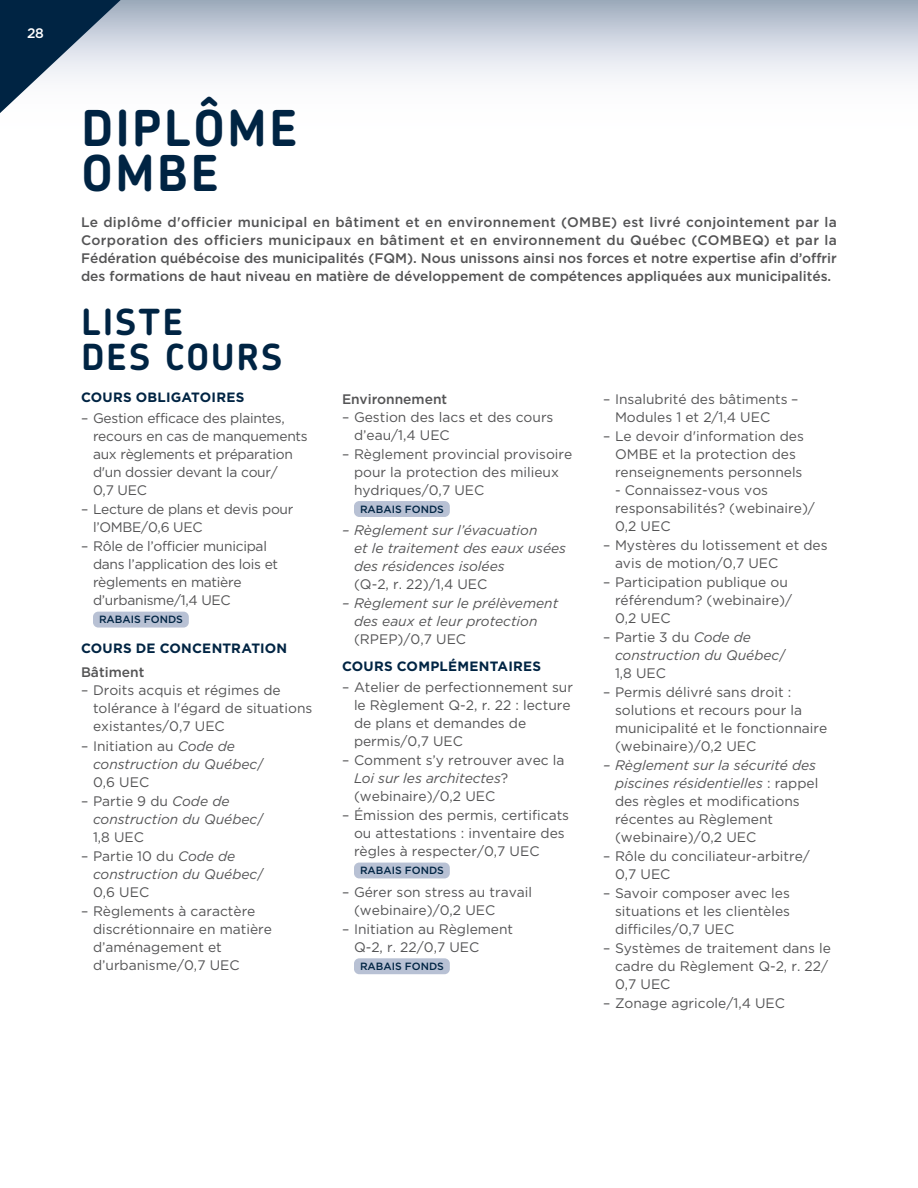
<style>
.page{position:relative;width:918px;height:1188px;background:#fff}
.page>*{position:absolute;margin:0;border:0;box-sizing:border-box;transform-origin:0 0}
.Titres_N2{font:700 49.5px/45px "Chevin";letter-spacing:.04em;color:#002443}
.Titres_N3{font:700 36px/34.5px "Chevin";letter-spacing:.055em;color:#002443}
.t1{font:13.8px/18px "Gotham";color:#545455}
.Texte___Introduction{font:500 13.8px/18px "Gotham";color:#545455;text-align:justify}
.t2{font:italic 13.8px/18px "Gotham";color:#545455}
.t3{font:13.8px/18px "Gotham";letter-spacing:-.02em;color:#545455}
.Titres_N5{font:500 13.8px "Gotham";color:#545455}
.t4{font:500 13.8px "Gotham";color:#fff}
.Titres_N4{font:700 13.5px "Gotham";letter-spacing:.02em;color:#002443}
.Cours___Tags{font:500 10.5px "Gotham";color:#002443}
.s1{font-style:normal}
.s2{font-style:italic}
</style>
<div class="page">
<svg style="left:140px;top:0;width:778px;height:79px;background:#ced4df"></svg>
<div style="left:93px;top:612px;width:96px;height:16px;background:#b8c1d4;border-radius:5px"></div>
<div style="left:354px;top:501px;width:96px;height:16px;background:#b8c1d4;border-radius:5px"></div>
<div style="left:354px;top:863px;width:96px;height:15px;background:#b8c1d4;border-radius:5px"></div>
<div style="left:354px;top:958px;width:96px;height:16px;background:#b8c1d4;border-radius:5px"></div>
<svg style="left:0;top:0;width:140px;height:113px"></svg>
<p class="t4" style="left:27px;top:25px;width:18px">28</p>
<p class="Titres_N2" style="left:81px;top:104px;width:218px">DIPLÔME<br>OMBE</p>
<p class="Texte___Introduction" style="left:81px;top:212px;width:757px">Le diplôme d'officier municipal en bâtiment et en environnement (OMBE) est livré conjointement par la Corporation des officiers municipaux en bâtiment et en environnement du Québec (COMBEQ) et par la Fédération québécoise des municipalités (FQM). Nous unissons ainsi nos forces et notre expertise afin d’offrir des formations de haut niveau en matière de développement de compétences appliquées aux municipalités.</p>
<p class="Titres_N3" style="left:81px;top:304px;width:203px">LISTE<br>DES COURS</p>
<p class="Titres_N4" style="left:81px;top:390px;width:165px">COURS OBLIGATOIRES</p>
<p class="t3" style="left:93px;top:409px;width:216px;text-indent:-12px">– Gestion efficace des plaintes, recours en cas de manquements aux règlements et préparation d'un dossier devant la cour/<br>0,7 UEC</p>
<p class="t3" style="left:93px;top:500px;width:202px;text-indent:-12px">– Lecture de plans et devis pour l’OMBE/0,6 UEC</p>
<p class="t3" style="left:93px;top:537px;width:187px;text-indent:-12px">– Rôle de l’officier municipal dans l’application des lois et règlements en matière d’urbanisme/1,4 UEC</p>
<p class="Cours___Tags" style="left:99px;top:614px;width:85px">RABAIS FONDS</p>
<p class="Titres_N4" style="left:81px;top:641px;width:208px">COURS DE CONCENTRATION</p>
<p class="Titres_N5" style="left:81px;top:665px;width:65px">Bâtiment</p>
<p class="t1" style="left:93px;top:681px;width:221px;text-indent:-12px">– Droits acquis et régimes de tolérance à l'égard de situations existantes/0,7 UEC</p>
<p class="t2" style="left:93px;top:736px;width:173px;text-indent:-12px"><span class="s1">– Initiation au</span> Code de construction du Québec<span class="s1">/<br>0,6 UEC</span></p>
<p class="t2" style="left:93px;top:791px;width:173px;text-indent:-12px"><span class="s1">– Partie 9 du</span> Code de construction du Québec<span class="s1">/<br>1,8 UEC</span></p>
<p class="t2" style="left:93px;top:847px;width:173px;text-indent:-12px"><span class="s1">– Partie 10 du</span> Code de construction du Québec<span class="s1">/<br>0,6 UEC</span></p>
<p class="t1" style="left:93px;top:902px;width:180px;text-indent:-12px">– Règlements à caractère discrétionnaire en matière d’aménagement et d’urbanisme/0,7 UEC</p>
<p class="t1" style="left:615px;top:389px;width:185px;text-indent:-12px">– Insalubrité des bâtiments –<br>Modules 1 et 2/1,4 UEC</p>
<p class="t1" style="left:615px;top:427px;width:190px;text-indent:-12px">– Le devoir d'information des<br>OMBE et la protection des renseignements personnels</p>
<p class="t1" style="left:615px;top:481px;width:202px">- Connaissez-vous vos responsabilités? (webinaire)/<br>0,2 UEC</p>
<p class="t1" style="left:615px;top:536px;width:214px;text-indent:-12px">– Mystères du lotissement et des avis de motion/0,7 UEC</p>
<p class="t1" style="left:615px;top:573px;width:179px;text-indent:-12px">– Participation publique ou référendum? (webinaire)/<br>0,2 UEC</p>
<p class="t2" style="left:615px;top:628px;width:173px;text-indent:-12px"><span class="s1">– Partie 3 du</span> Code de construction du Québec<span class="s1">/<br>1,8 UEC</span></p>
<p class="t1" style="left:615px;top:683px;width:214px;text-indent:-12px">– Permis délivré sans droit : solutions et recours pour la municipalité et le fonctionnaire (webinaire)/0,2 UEC</p>
<p class="t1" style="left:615px;top:756px;width:205px;text-indent:-12px"><span class="s2">– Règlement sur la sécurité des piscines résidentielles</span> : rappel des règles et modifications récentes au Règlement (webinaire)/0,2 UEC</p>
<p class="t1" style="left:615px;top:847px;width:196px;text-indent:-12px">– Rôle du conciliateur-arbitre/<br>0,7 UEC</p>
<p class="t1" style="left:615px;top:884px;width:177px;text-align:justify;text-indent:-12px">– Savoir composer avec les situations et les clientèles difficiles/0,7 UEC</p>
<p class="t1" style="left:615px;top:939px;width:217px;text-indent:-12px">– Systèmes de traitement dans le cadre du Règlement Q-2, r. 22/<br>0,7 UEC</p>
<p class="t1" style="left:603px;top:994px;width:184px">– Zonage agricole/1,4 UEC</p>
<p class="Titres_N5" style="left:342px;top:391px;width:107px">Environnement</p>
<p class="t1" style="left:354px;top:407px;width:201px;text-indent:-12px">– Gestion des lacs et des cours d’eau/1,4 UEC</p>
<p class="t1" style="left:354px;top:445px;width:220px;text-indent:-12px">– Règlement provincial provisoire pour la protection des milieux hydriques/0,7 UEC</p>
<p class="Cours___Tags" style="left:360px;top:503px;width:85px">RABAIS FONDS</p>
<p class="t2" style="left:354px;top:521px;width:214px;text-indent:-12px">– Règlement sur l’évacuation<br>et le traitement des eaux usées des résidences isolées<br><span class="s1">(Q-2, r. 22)/1,4 UEC</span></p>
<p class="t2" style="left:354px;top:594px;width:206px;text-indent:-12px">– Règlement sur le prélèvement des eaux et leur protection <span class="s1">(RPEP)/0,7 UEC</span></p>
<p class="Titres_N4" style="left:342px;top:658px;width:201px">COURS COMPLÉMENTAIRES</p>
<p class="t1" style="left:354px;top:678px;width:221px;text-indent:-12px">– Atelier de perfectionnement sur le Règlement Q-2, r. 22 : lecture de plans et demandes de permis/0,7 UEC</p>
<p class="t1" style="left:354px;top:751px;width:212px;text-indent:-12px">– Comment s’y retrouver avec la<br><span class="s2">Loi sur les architectes</span>? (webinaire)/0,2 UEC</p>
<p class="t1" style="left:354px;top:806px;width:217px;text-indent:-12px">– Émission des permis, certificats ou attestations : inventaire des règles à respecter/0,7 UEC</p>
<p class="Cours___Tags" style="left:360px;top:865px;width:85px">RABAIS FONDS</p>
<p class="t1" style="left:354px;top:883px;width:180px;text-indent:-12px">– Gérer son stress au travail (webinaire)/0,2 UEC</p>
<p class="t1" style="left:354px;top:920px;width:161px;text-indent:-12px">– Initiation au Règlement<br>Q-2, r. 22/0,7 UEC</p>
<p class="Cours___Tags" style="left:360px;top:960px;width:85px">RABAIS FONDS</p>
</div>
